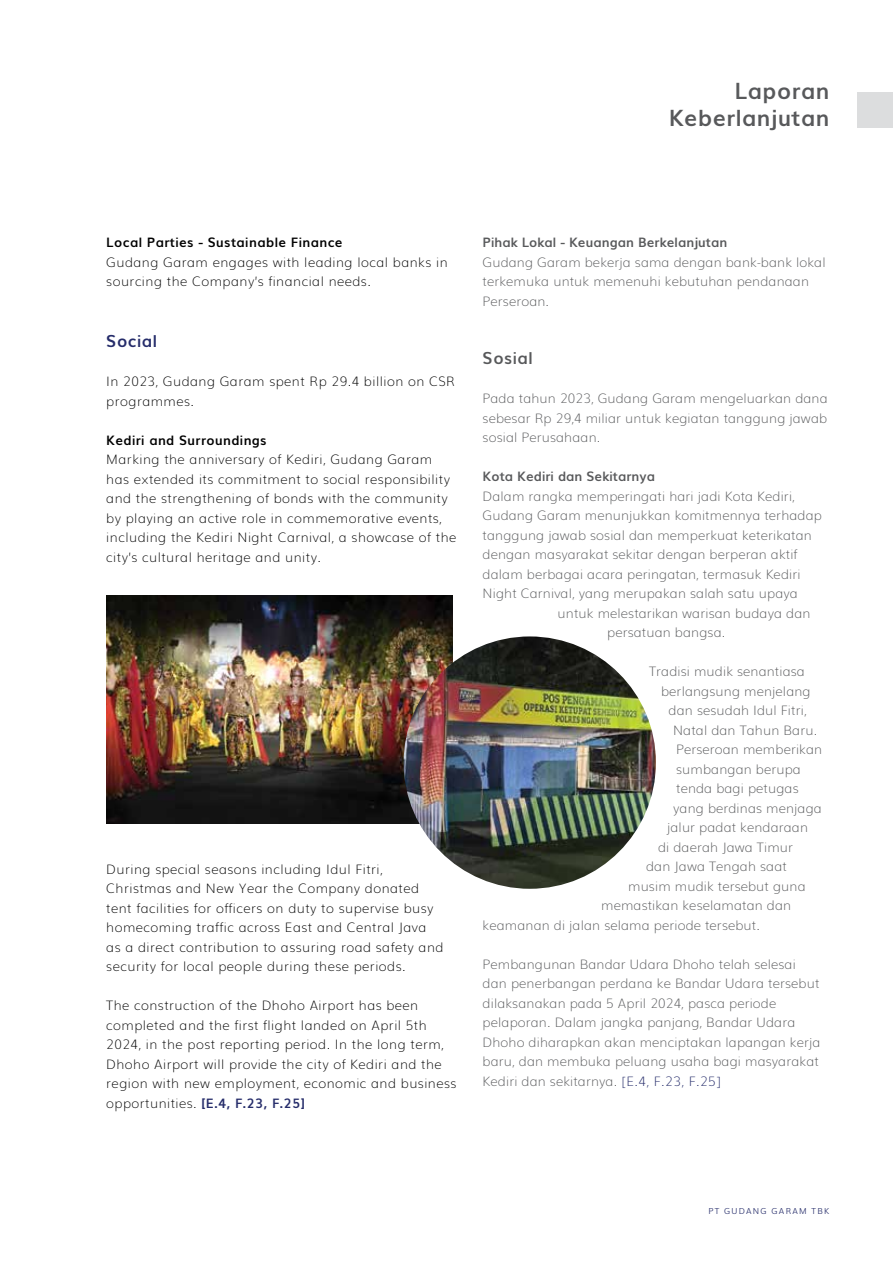
<style>
.page{position:relative;width:893px;height:1263px;background:#fff}
.page>*{position:absolute;margin:0;border:0;box-sizing:border-box;transform-origin:0 0}
.t1{font:700 22.5px/27px "Muli";letter-spacing:.025em;color:#58595b;text-align:right}
.t2{font:700 16.5px "Muli";letter-spacing:.035em;color:#252c6a}
.t3{font:700 16.5px "Muli";letter-spacing:.035em;color:#58595b}
.t4{font:200 13.05px/19.5px "Muli";letter-spacing:.01em;color:#58595b}
.t5{font:200 13.05px/19.5px "Muli";letter-spacing:.035em;color:#000}
.t6{font:700 13.05px "Muli";letter-spacing:.01em;color:#58595b}
.t7{font:700 13.05px "Muli";letter-spacing:.035em;color:#000}
.t8{font:300 8.25px "Muli";letter-spacing:.15em;color:#252c6a}
.s1{font-weight:700;color:#252c6a}
.s2{color:#252c6a}
</style>
<div class="page">
<div style="left:817px;top:92px;width:76px;height:35px;background:#dcddde"></div>
<div style="left:538px;top:64px;width:318px;height:83px;background:#fff"></div>
<img style="left:106px;top:595px;width:347px;height:228px">
<img style="left:404px;top:636px;width:252px;height:253px;border-radius:126px">
<h1 class="t1" style="left:669px;top:76px;width:162px">Laporan<br>Keberlanjutan</h1>
<p class="t7" style="left:106px;top:232px;width:238px">Local Parties - Sustainable Finance</p>
<p class="t5" style="left:106px;top:252px;width:343px">Gudang Garam engages with leading local banks in sourcing the Company’s financial needs.</p>
<p class="t2" style="left:106px;top:328px;width:52px">Social</p>
<p class="t5" style="left:106px;top:371px;width:350px">In 2023, Gudang Garam spent Rp 29.4 billion on CSR programmes.</p>
<p class="t7" style="left:106px;top:429px;width:162px">Kediri and Surroundings</p>
<p class="t5" style="left:106px;top:449px;width:352px">Marking the anniversary of Kediri, Gudang Garam has extended its commitment to social responsibility and the strengthening of bonds with the community by playing an active role in commemorative events, including the Kediri Night Carnival, a showcase of the city’s cultural heritage and unity.</p>
<p class="t5" style="left:106px;top:858px;width:339px">During special seasons including Idul Fitri, Christmas and New Year the Company donated tent facilities for officers on duty to supervise busy homecoming traffic across East and Central Java as a direct contribution to assuring road safety and security for local people during these periods.</p>
<p class="t5" style="left:106px;top:995px;width:352px">The construction of the Dhoho Airport has been completed and the first flight landed on April 5th 2024, in the post reporting period. In the long term, Dhoho Airport will provide the city of Kediri and the region with new employment, economic and business opportunities. <span class="s1">[E.4, F.23, F.25]</span></p>
<p class="t6" style="left:483px;top:232px;width:246px">Pihak Lokal - Keuangan Berkelanjutan</p>
<p class="t4" style="left:483px;top:251px;width:344px">Gudang Garam bekerja sama dengan bank-bank lokal terkemuka untuk memenuhi kebutuhan pendanaan<br>Perseroan.</p>
<p class="t3" style="left:483px;top:345px;width:52px">Sosial</p>
<p class="t4" style="left:483px;top:388px;width:347px;text-align:justify">Pada tahun 2023, Gudang Garam mengeluarkan dana sebesar Rp 29,4 miliar untuk kegiatan tanggung jawab sosial Perusahaan.</p>
<p class="t6" style="left:483px;top:466px;width:174px">Kota Kediri dan Sekitarnya</p>
<p class="t4" style="left:483px;top:486px;width:314px">Dalam rangka memperingati hari jadi Kota Kediri,</p>
<p class="t4" style="left:483px;top:505px;width:341px">Gudang Garam menunjukkan komitmennya terhadap</p>
<p class="t4" style="left:483px;top:525px;width:331px">tanggung jawab sosial dan memperkuat keterikatan</p>
<p class="t4" style="left:483px;top:544px;width:316px">dengan masyarakat sekitar dengan berperan aktif</p>
<p class="t4" style="left:483px;top:564px;width:319px">dalam berbagai acara peringatan, termasuk Kediri</p>
<p class="t4" style="left:483px;top:583px;width:317px">Night Carnival, yang merupakan salah satu upaya</p>
<p class="t4" style="left:558px;top:603px;width:254px">untuk melestarikan warisan budaya dan</p>
<p class="t4" style="left:607px;top:622px;width:120px">persatuan bangsa.</p>
<p class="t4" style="left:649px;top:661px;width:157px">Tradisi mudik senantiasa</p>
<p class="t4" style="left:661px;top:681px;width:151px">berlangsung menjelang</p>
<p class="t4" style="left:669px;top:700px;width:139px">dan sesudah Idul Fitri,</p>
<p class="t4" style="left:673px;top:720px;width:146px">Natal dan Tahun Baru.</p>
<p class="t4" style="left:676px;top:739px;width:148px">Perseroan memberikan</p>
<p class="t4" style="left:676px;top:759px;width:126px">sumbangan berupa</p>
<p class="t4" style="left:676px;top:778px;width:124px">tenda bagi petugas</p>
<p class="t4" style="left:673px;top:797px;width:150px">yang berdinas menjaga</p>
<p class="t4" style="left:667px;top:817px;width:142px">jalur padat kendaraan</p>
<p class="t4" style="left:658px;top:836px;width:136px">di daerah Jawa Timur</p>
<p class="t4" style="left:646px;top:856px;width:142px">dan Jawa Tengah saat</p>
<p class="t4" style="left:628px;top:875px;width:179px">musim mudik tersebut guna</p>
<p class="t4" style="left:601px;top:895px;width:192px">memastikan keselamatan dan</p>
<p class="t4" style="left:483px;top:914px;width:279px">keamanan di jalan selama periode tersebut.</p>
<p class="t4" style="left:483px;top:953px;width:339px">Pembangunan Bandar Udara Dhoho telah selesai dan penerbangan perdana ke Bandar Udara tersebut dilaksanakan pada 5 April 2024, pasca periode pelaporan. Dalam jangka panjang, Bandar Udara Dhoho diharapkan akan menciptakan lapangan kerja baru, dan membuka peluang usaha bagi masyarakat Kediri dan sekitarnya. <span class="s2">[E.4, F.23, F.25]</span></p>
<p class="t8" style="left:709px;top:1204px;width:122px">PT GUDANG GARAM TBK</p>
</div>
